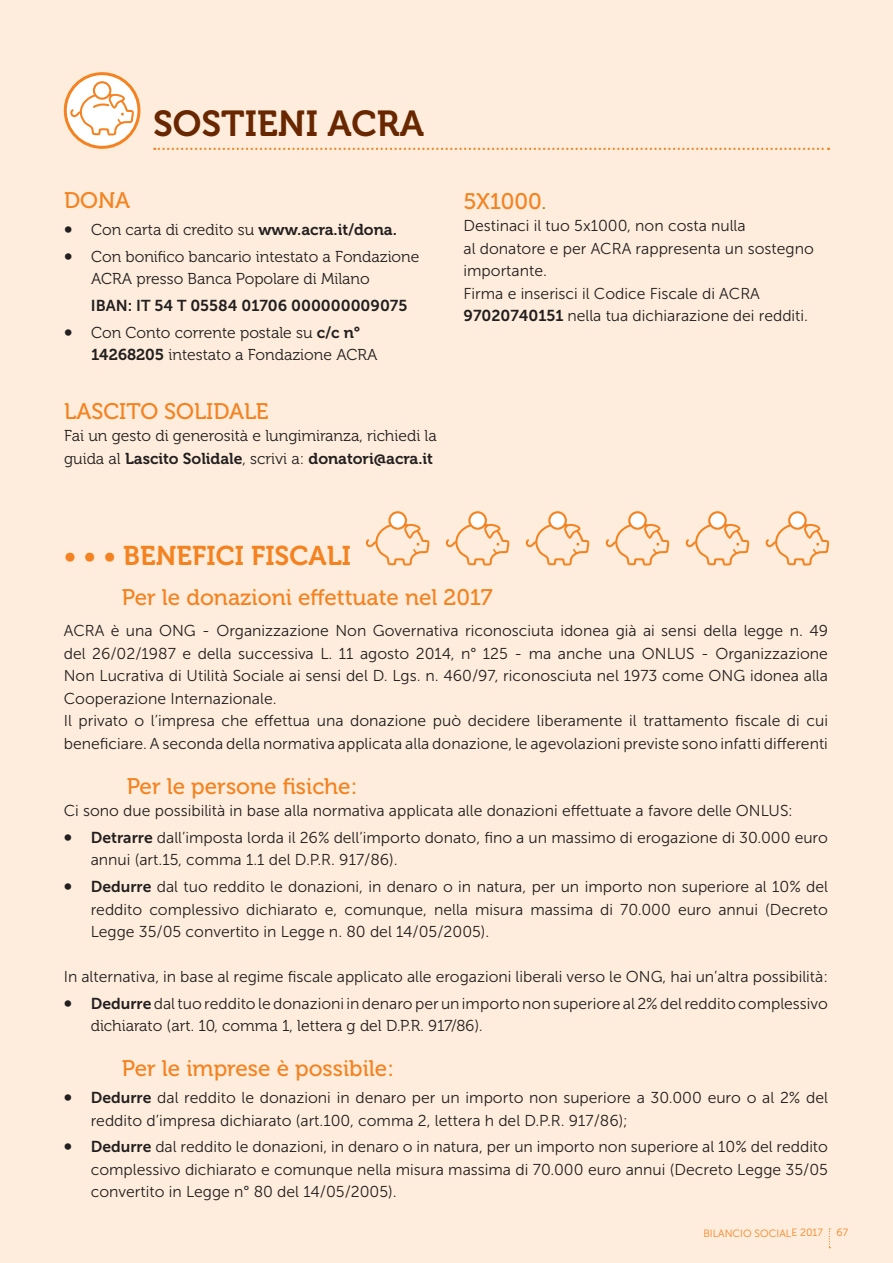
<style>
.page{position:relative;width:893px;height:1263px;background:#feeddc}
.page>*{position:absolute;margin:0;border:0;box-sizing:border-box;transform-origin:0 0}
.t1{font:36px "Museo 700";color:#682700}
.t2{font:27px "Museo 700";color:#f58220}
.t3{font:22.5px "Museo 500";color:#f58220}
.t4{font:15.75px/22.5px "Museo Sans 300";color:#231f20}
.t5{font:15.75px/26.7px "Museo 300";color:#231f20}
.t6{font:15.75px "Museo 700";color:#231f20}
.t7{font:15.75px "Museo Sans 700";color:#231f20}
.t8{font:10.5px "Museo Sans 300";letter-spacing:-.005em;color:#f58220}
.s1{font-family:"Museo 900"}
.s2{font-family:"Museo 700"}
.s3{font-family:"Museo 300"}
.s4{font-size:18px;color:#a87504}
.s5{font-family:"Museo Sans 700"}
</style>
<div class="page">
<svg style="left:829px;top:1228px;width:1px;height:20px"></svg>
<svg style="left:154px;top:148px;width:675px;height:2px"></svg>
<svg style="left:65px;top:74px;width:74px;height:73px"></svg>
<div style="left:64px;top:72px;width:76px;height:77px;border:3px solid #f58220;border-radius:50%"></div>
<div style="left:94px;top:82px;width:16px;height:17px;background:#fff;border-radius:50%"></div>
<div style="left:93px;top:81px;width:18px;height:19px;border:2px solid #f58220;border-radius:50%"></div>
<svg style="left:70px;top:93px;width:65px;height:43px;background:#fce6d3"></svg>
<svg style="left:365px;top:523px;width:65px;height:43px"></svg>
<svg style="left:389px;top:512px;width:17px;height:17px"></svg>
<div style="left:388px;top:511px;width:19px;height:19px;border:2px solid #f58220;border-radius:50%"></div>
<svg style="left:445px;top:523px;width:65px;height:43px"></svg>
<svg style="left:469px;top:512px;width:17px;height:17px"></svg>
<div style="left:468px;top:511px;width:19px;height:19px;border:2px solid #f58220;border-radius:50%"></div>
<svg style="left:525px;top:524px;width:65px;height:42px"></svg>
<svg style="left:549px;top:512px;width:17px;height:17px"></svg>
<div style="left:548px;top:511px;width:19px;height:19px;border:2px solid #f58220;border-radius:50%"></div>
<svg style="left:605px;top:524px;width:65px;height:42px"></svg>
<svg style="left:629px;top:512px;width:17px;height:17px"></svg>
<div style="left:628px;top:511px;width:19px;height:19px;border:2px solid #f58220;border-radius:50%"></div>
<svg style="left:685px;top:524px;width:65px;height:42px"></svg>
<svg style="left:709px;top:512px;width:17px;height:17px"></svg>
<div style="left:708px;top:511px;width:19px;height:19px;border:2px solid #f58220;border-radius:50%"></div>
<svg style="left:765px;top:524px;width:65px;height:42px"></svg>
<svg style="left:789px;top:512px;width:17px;height:17px"></svg>
<div style="left:788px;top:511px;width:19px;height:19px;border:2px solid #f58220;border-radius:50%"></div>
<h1 class="t1" style="left:153px;top:104px;width:273px">SOSTIENI ACRA</h1>
<h3 class="t3" style="left:64px;top:188px;width:34px">Dona</h3>
<p class="t5" style="left:64px;top:217px;width:357px"><span class="s1">∞</span> Con carta di credito su <span class="s2">www.acra.it/dona.<br></span><span class="s1">∞</span> Con bonifico bancario intestato a Fondazione</p>
<p class="t5" style="left:91px;top:266px;width:280px">ACRA presso Banca Popolare di Milano</p>
<p class="t7" style="left:91px;top:297px;width:318px">I BAN : IT 54 T 05584 01706 000000009075</p>
<p class="t5" style="left:91px;top:321px;width:288px;line-height:22.5px;text-indent:-27px"><span class="s1">∞</span> Con Conto corrente postale su <span class="s2">c/c n°<br>14268205</span> intestato a Fondazione ACRA</p>
<h3 class="t3" style="left:64px;top:398px;width:206px">LASCITO SOLIDALE</h3>
<p class="t5" style="left:64px;top:423px;width:374px">Fai un gesto di generosità e lungimiranza, richiedi la</p>
<p class="t6" style="left:64px;top:449px;width:370px"><span class="s3">guida al</span> Lascito Solidale<span class="s3">, scrivi a:</span> donatori@acra.it</p>
<h3 class="t3" style="left:463px;top:188px;width:84px">5X1000<span class="s4">.</span></h3>
<p class="t4" style="left:463px;top:215px;width:352px">Destinaci il tuo 5x1000, non costa nulla<br>al donatore e per ACRA rappresenta un sostegno importante.<br>Firma e inserisci il Codice Fiscale di ACRA <span class="s5">97020740151</span> nella tua dichiarazione dei redditi.</p>
<h2 class="t2" style="left:64px;top:541px;width:289px">• • • BENEFICI FISCALI</h2>
<h3 class="t3" style="left:122px;top:585px;width:372px">Per le donazioni effettuate nel 2017</h3>
<p class="t4" style="left:64px;top:619px;width:766px">ACRA è una ONG - Organizzazione Non Governativa riconosciuta idonea già ai sensi della legge n. 49 del 26/02/1987 e della successiva L. 11 agosto 2014, n° 125 - ma anche una ONLUS - Organizzazione Non Lucrativa di Utilità Sociale ai sensi del D. Lgs. n. 460/97, riconosciuta nel 1973 come ONG idonea alla Cooperazione Internazionale.<br>Il privato o l’impresa che effettua una donazione può decidere liberamente il trattamento fiscale di cui beneficiare. A seconda della normativa applicata alla donazione, le agevolazioni previste sono infatti differenti</p>
<h3 class="t3" style="left:127px;top:773px;width:232px">Per le persone fisiche:</h3>
<p class="t4" style="left:64px;top:797px;width:766px;line-height:26.7px">Ci sono due possibilità in base alla normativa applicata alle donazioni effettuate a favore delle ONLUS:<br><span class="s1">∞</span> <span class="s5">Detrarre</span> dall’imposta lorda il 26% dell’importo donato, fino a un massimo di erogazione di 30.000 euro</p>
<p class="t4" style="left:64px;top:847px;width:766px;line-height:26.7px;text-indent:27px">annui (art.15, comma 1.1 del D.P.R. 917/86).<br><span class="s1">∞</span> <span class="s5">Dedurre</span> dal tuo reddito le donazioni, in denaro o in natura, per un importo non superiore al 10% del</p>
<p class="t4" style="left:91px;top:898px;width:739px">reddito complessivo dichiarato e, comunque, nella misura massima di 70.000 euro annui (Decreto<br>Legge 35/05 convertito in Legge n. 80 del 14/05/2005).</p>
<p class="t4" style="left:64px;top:963px;width:766px;line-height:26.7px">In alternativa, in base al regime fiscale applicato alle erogazioni liberali verso le ONG, hai un’altra possibilità: <span class="s1">∞</span> <span class="s5">Dedurre</span> dal tuo reddito le donazioni in denaro per un importo non superiore al 2% del reddito complessivo</p>
<p class="t5" style="left:91px;top:1013px;width:393px">dichiarato (art. 10, comma 1, lettera g del D.P.R. 917/86).</p>
<h3 class="t3" style="left:122px;top:1056px;width:274px">Per le imprese è possibile:</h3>
<p class="t4" style="left:91px;top:1086px;width:739px;text-indent:-27px"><span class="s1">∞</span> <span class="s5">Dedurre</span> dal reddito le donazioni in denaro per un importo non superiore a 30.000 euro o al 2% del reddito d’impresa dichiarato (art.100, comma 2, lettera h del D.P.R. 917/86);</p>
<p class="t4" style="left:91px;top:1136px;width:739px;text-align:justify;text-indent:-27px"><span class="s1">∞</span> <span class="s5">Dedurre</span> dal reddito le donazioni, in denaro o in natura, per un importo non superiore al 10% del reddito complessivo dichiarato e comunque nella misura massima di 70.000 euro annui (Decreto Legge 35/05 convertito in Legge n° 80 del 14/05/2005).</p>
<p class="t8" style="left:703px;top:1227px;width:7px">bilancio</p>
<p class="t8" style="left:755px;top:1227px;width:7px">sociale</p>
<p class="t8" style="left:800px;top:1227px;width:24px">2017</p>
<p class="t8" style="left:836px;top:1227px;width:13px">67</p>
</div>
